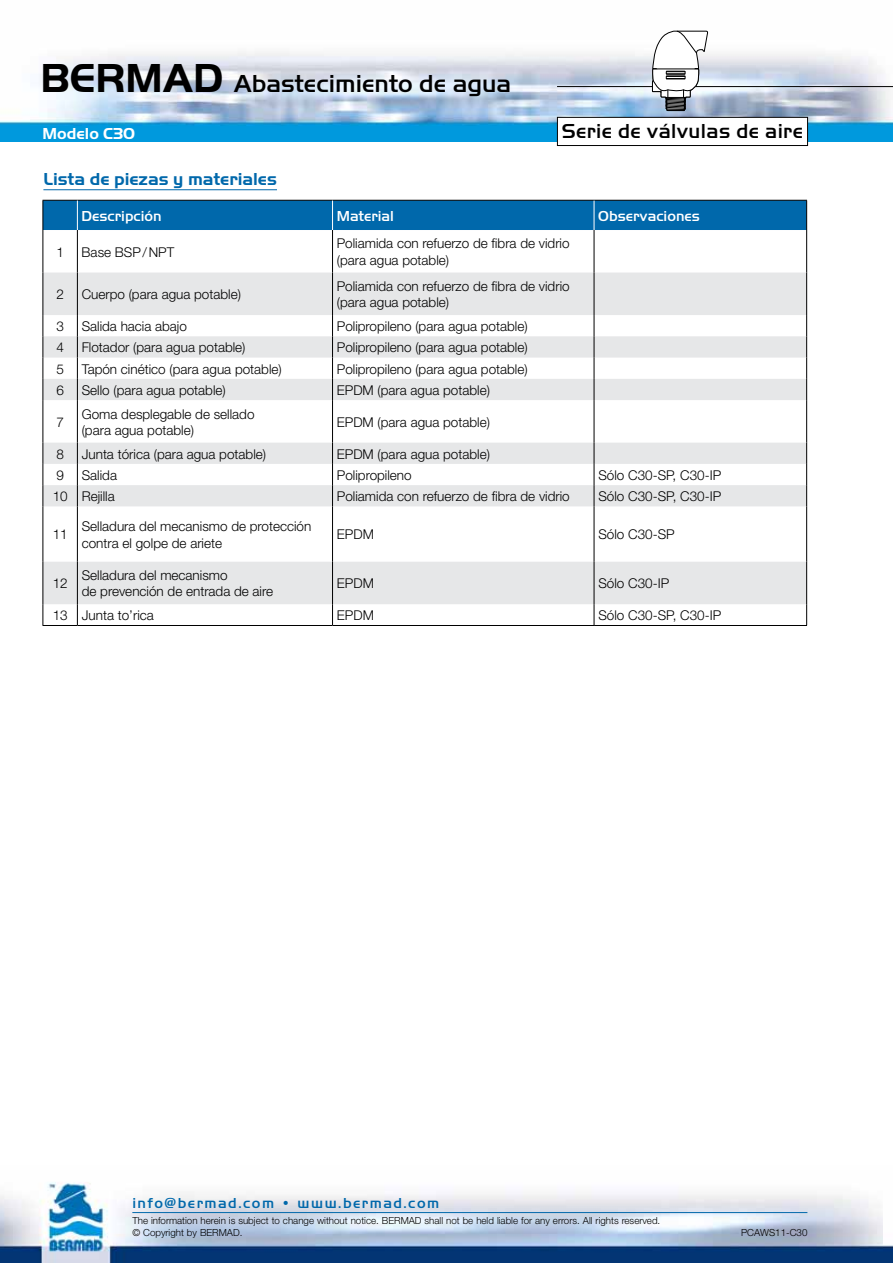
<style>
.page{position:relative;width:893px;height:1263px;background:#fff}
.page>*{position:absolute;margin:0;border:0;box-sizing:border-box;transform-origin:0 0}
.t1{font:500 25.5px "Handel Got D";color:#000}
.t2{font:500 21px "Handel Got D";letter-spacing:.02em;color:#000}
.t3{font:700 18px "Handel Got D";color:#0068ab}
.t4{font:700 16.5px "Handel Got D";color:#fff}
.t5{font:500 15px "Handel Got D";color:#fff}
.t6{font:500 15px "Handel Got D";letter-spacing:.1em;color:#0068ab}
.t7{font:300 13.5px/16.2px "Helvetica Neue";color:#000}
.t8{font:300 9.75px/11.7px "Helvetica Neue";color:#000}
.s1{font-weight:700;font-size:42px}
</style>
<div class="page">
<img style="left:0;top:1182px;width:883px;height:81px">
<img style="left:883px;top:1245px;width:10px;height:18px">
<img style="left:0;top:52px;width:893px;height:90px">
<hr style="left:557px;top:86px;width:336px;height:1px;background:#000">
<div style="left:557px;top:117px;width:250px;height:29px;background:#fff"></div>
<div style="left:557px;top:117px;width:251px;height:29px;border:1px solid #000"></div>
<svg style="left:652px;top:30px;width:57px;height:81px"></svg>
<hr style="left:43px;top:189px;width:234px;height:1px;background:#0068ab">
<svg style="left:44px;top:273px;width:762px;height:331px;fill:#e8e9ea"></svg>
<hr style="left:43px;top:230px;width:1px;height:43px;background:#000">
<hr style="left:77px;top:230px;width:1px;height:43px;background:#000">
<hr style="left:332px;top:230px;width:1px;height:43px;background:#000">
<hr style="left:594px;top:230px;width:1px;height:43px;background:#000">
<hr style="left:806px;top:230px;width:1px;height:43px;background:#000">
<hr style="left:43px;top:273px;width:1px;height:42px;background:#000">
<hr style="left:77px;top:273px;width:1px;height:42px;background:#000">
<hr style="left:332px;top:273px;width:1px;height:42px;background:#000">
<hr style="left:594px;top:273px;width:1px;height:42px;background:#000">
<hr style="left:806px;top:273px;width:1px;height:42px;background:#000">
<svg style="left:43px;top:315px;width:1px;height:85px"></svg>
<svg style="left:77px;top:315px;width:1px;height:85px"></svg>
<svg style="left:332px;top:315px;width:1px;height:85px"></svg>
<svg style="left:594px;top:315px;width:1px;height:85px"></svg>
<svg style="left:806px;top:315px;width:1px;height:85px"></svg>
<hr style="left:43px;top:400px;width:1px;height:43px;background:#000">
<hr style="left:77px;top:400px;width:1px;height:43px;background:#000">
<hr style="left:332px;top:400px;width:1px;height:43px;background:#000">
<hr style="left:594px;top:400px;width:1px;height:43px;background:#000">
<hr style="left:806px;top:400px;width:1px;height:43px;background:#000">
<svg style="left:43px;top:443px;width:1px;height:63px"></svg>
<svg style="left:77px;top:443px;width:1px;height:63px"></svg>
<svg style="left:332px;top:443px;width:1px;height:63px"></svg>
<svg style="left:594px;top:443px;width:1px;height:63px"></svg>
<svg style="left:806px;top:443px;width:1px;height:63px"></svg>
<hr style="left:43px;top:506px;width:1px;height:56px;background:#000">
<hr style="left:77px;top:506px;width:1px;height:56px;background:#000">
<hr style="left:332px;top:506px;width:1px;height:56px;background:#000">
<hr style="left:594px;top:506px;width:1px;height:56px;background:#000">
<hr style="left:806px;top:506px;width:1px;height:56px;background:#000">
<hr style="left:43px;top:562px;width:1px;height:42px;background:#000">
<hr style="left:77px;top:562px;width:1px;height:42px;background:#000">
<hr style="left:332px;top:562px;width:1px;height:42px;background:#000">
<hr style="left:594px;top:562px;width:1px;height:42px;background:#000">
<hr style="left:806px;top:562px;width:1px;height:42px;background:#000">
<svg style="left:43px;top:604px;width:1px;height:21px"></svg>
<svg style="left:77px;top:604px;width:1px;height:21px"></svg>
<svg style="left:332px;top:604px;width:1px;height:21px"></svg>
<svg style="left:594px;top:604px;width:1px;height:21px"></svg>
<svg style="left:806px;top:604px;width:1px;height:21px"></svg>
<hr style="left:43px;top:625px;width:34px;height:1px;background:#000">
<hr style="left:77px;top:625px;width:256px;height:1px;background:#000">
<hr style="left:333px;top:625px;width:261px;height:1px;background:#000">
<hr style="left:594px;top:625px;width:213px;height:1px;background:#000">
<div style="left:43px;top:200px;width:764px;height:30px;background:#0068ab"></div>
<hr style="left:132px;top:1212px;width:675px;height:1px;background:#0068ab">
<h1 class="t1" style="left:40px;top:69px;width:472px"><span class="s1">BERMAD</span> Abastecimiento de agua</h1>
<p class="t4" style="left:43px;top:124px;width:94px">Modelo C30</p>
<h3 class="t3" style="left:43px;top:168px;width:235px">Lista de piezas y materiales</h3>
<h2 class="t2" style="left:562px;top:119px;width:243px">Serie de válvulas de aire</h2>
<p class="t5" style="left:82px;top:208px;width:81px">Descripción</p>
<p class="t5" style="left:337px;top:208px;width:59px">Material</p>
<p class="t5" style="left:598px;top:208px;width:103px">Observaciones</p>
<p class="t7" style="left:56px;top:243px;width:9px">1</p>
<p class="t7" style="left:82px;top:243px;width:94px">Base BSP/NPT</p>
<p class="t7" style="left:337px;top:235px;width:234px">Poliamida con refuerzo de fibra de vidrio (para agua potable)</p>
<p class="t7" style="left:56px;top:286px;width:9px">2</p>
<p class="t7" style="left:82px;top:286px;width:161px">Cuerpo (para agua potable)</p>
<p class="t7" style="left:337px;top:278px;width:234px">Poliamida con refuerzo de fibra de vidrio (para agua potable)</p>
<p class="t7" style="left:56px;top:318px;width:9px">3</p>
<p class="t7" style="left:82px;top:318px;width:107px">Salida hacia abajo</p>
<p class="t7" style="left:337px;top:318px;width:192px">Polipropileno (para agua potable)</p>
<p class="t7" style="left:56px;top:339px;width:9px">4</p>
<p class="t7" style="left:82px;top:339px;width:165px">Flotador (para agua potable)</p>
<p class="t7" style="left:337px;top:339px;width:192px">Polipropileno (para agua potable)</p>
<p class="t7" style="left:56px;top:360px;width:9px">5</p>
<p class="t7" style="left:82px;top:360px;width:202px">Tapón cinético (para agua potable)</p>
<p class="t7" style="left:337px;top:360px;width:192px">Polipropileno (para agua potable)</p>
<p class="t7" style="left:56px;top:382px;width:9px">6</p>
<p class="t7" style="left:82px;top:382px;width:146px">Sello (para agua potable)</p>
<p class="t7" style="left:337px;top:382px;width:155px">EPDM (para agua potable)</p>
<p class="t7" style="left:56px;top:413px;width:9px">7</p>
<p class="t7" style="left:82px;top:405px;width:174px">Goma desplegable de sellado (para agua potable)</p>
<p class="t7" style="left:337px;top:413px;width:155px">EPDM (para agua potable)</p>
<p class="t7" style="left:56px;top:445px;width:9px">8</p>
<p class="t7" style="left:82px;top:445px;width:186px">Junta tórica (para agua potable)</p>
<p class="t7" style="left:337px;top:445px;width:155px">EPDM (para agua potable)</p>
<p class="t7" style="left:56px;top:467px;width:9px">9</p>
<p class="t7" style="left:82px;top:467px;width:37px">Salida</p>
<p class="t7" style="left:337px;top:467px;width:76px">Polipropileno</p>
<p class="t7" style="left:598px;top:467px;width:124px">Sólo C30-SP, C30-IP</p>
<p class="t7" style="left:53px;top:488px;width:64px">10 Rejilla</p>
<p class="t7" style="left:337px;top:488px;width:234px">Poliamida con refuerzo de fibra de vidrio</p>
<p class="t7" style="left:598px;top:488px;width:124px">Sólo C30-SP, C30-IP</p>
<p class="t7" style="left:53px;top:526px;width:17px">11</p>
<p class="t7" style="left:82px;top:518px;width:231px">Selladura del mecanismo de protección contra el golpe de ariete</p>
<p class="t7" style="left:337px;top:526px;width:39px">EPDM</p>
<p class="t7" style="left:598px;top:526px;width:78px">Sólo C30-SP</p>
<p class="t7" style="left:53px;top:575px;width:17px">12</p>
<p class="t7" style="left:82px;top:567px;width:193px">Selladura del mecanismo<br>de prevención de entrada de aire</p>
<p class="t7" style="left:337px;top:575px;width:39px">EPDM</p>
<p class="t7" style="left:598px;top:575px;width:72px">Sólo C30-IP</p>
<p class="t7" style="left:53px;top:607px;width:103px">13 Junta to’rica</p>
<p class="t7" style="left:337px;top:607px;width:39px">EPDM</p>
<p class="t7" style="left:598px;top:607px;width:124px">Sólo C30-SP, C30-IP</p>
<p class="t6" style="left:132px;top:1194px;width:308px">info@bermad.com • www.bermad.com</p>
<p class="t8" style="left:132px;top:1214px;width:529px">The information herein is subject to change without notice. BERMAD shall not be held liable for any errors. All rights reserved. © Copyright by BERMAD.</p>
<p class="t8" style="left:741px;top:1226px;width:68px">PCAWS11-C30</p>
</div>
